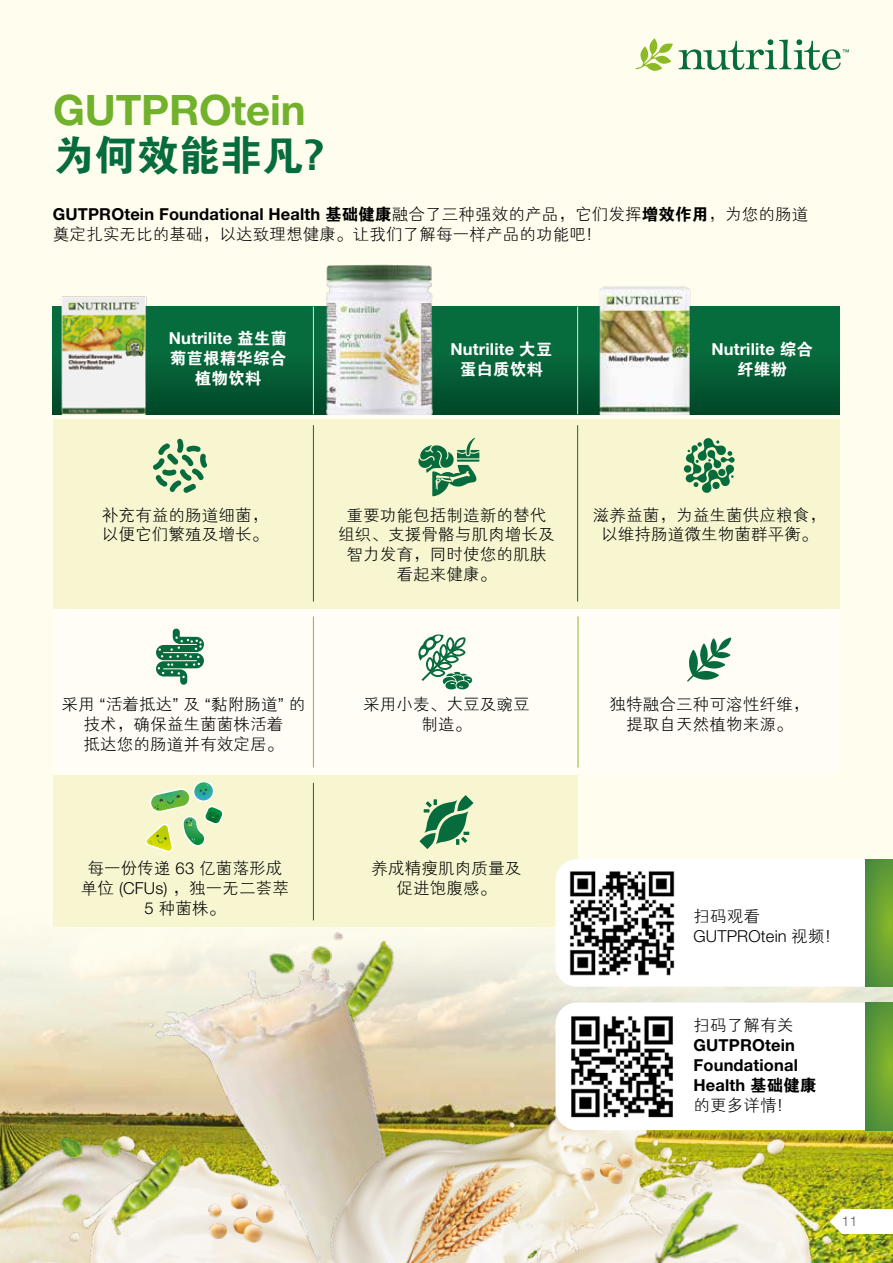
<style>
.page{position:relative;width:893px;height:1263px;background:#fffdee}
.page>*{position:absolute;margin:0;border:0;box-sizing:border-box;transform-origin:0 0}
.t1{font:700 42px "Helvetica Neue LT Std";letter-spacing:-.005em;color:#71b12c}
.t2{font:42px "FZDHTK GBK1 0";letter-spacing:-.005em;color:#066c3e}
.t3{font:16.5px/19.8px "FZXH1 K GBK1 0";letter-spacing:.01em;color:#000;text-align:center}
.t4{font:700 16.5px/19.8px "Helvetica Neue LT Std";letter-spacing:.01em;color:#000}
.t5{font:700 16.5px "Helvetica Neue LT Std";letter-spacing:.01em;color:#fff}
.t6{font:16.5px/19.8px "FZDHTK GBK1 0";letter-spacing:.01em;color:#fff;text-align:center}
.t7{font:300 16.5px "Helvetica Neue LT Std";letter-spacing:.01em;color:#000}
.t8{font:300 13.5px "Helvetica Neue LT Std";color:#575756}
.s1{font-family:"FZDHTK GBK1 0";font-weight:400}
.s2{font-family:"FZXH1 K GBK1 0";font-weight:400}
.s3{font-family:"Helvetica Neue LT Std";font-weight:300}
</style>
<div class="page">
<img style="left:0;top:926px;width:893px;height:337px">
<img style="left:0;top:1004px;width:140px;height:259px">
<img style="left:40px;top:1078px;width:100px;height:185px">
<img style="left:771px;top:1130px;width:88px;height:133px">
<img style="left:140px;top:926px;width:354px;height:337px">
<img style="left:314px;top:974px;width:457px;height:289px">
<div style="left:53px;top:306px;width:787px;height:108px;background:linear-gradient(to bottom,#087544,#024d2b)"></div>
<div style="left:53px;top:419px;width:787px;height:189px;background:#f7f6d1"></div>
<div style="left:53px;top:610px;width:787px;height:164px;background:#fffdf6"></div>
<div style="left:53px;top:775px;width:525px;height:151px;background:#f7f6d1"></div>
<hr style="left:313px;top:425px;width:1px;height:176px;background:#066c3e">
<hr style="left:313px;top:783px;width:1px;height:137px;background:#066c3e">
<hr style="left:313px;top:616px;width:1px;height:151px;background:#8aba24">
<hr style="left:578px;top:616px;width:1px;height:151px;background:#8aba24">
<hr style="left:577px;top:425px;width:1px;height:176px;background:#066c3e">
<svg style="left:636px;top:38px;width:37px;height:33px"></svg>
<svg style="left:679px;top:39px;width:170px;height:31px"></svg>
<img style="left:586px;top:286px;width:116px;height:128px">
<img style="left:314px;top:264px;width:131px;height:150px">
<img style="left:52px;top:296px;width:104px;height:118px">
<hr style="left:313px;top:306px;width:1px;height:108px;background:#e4e2d4">
<hr style="left:577px;top:306px;width:1px;height:108px;background:#e4e2d4">
<svg style="left:418px;top:634px;width:54px;height:56px"></svg>
<svg style="left:686px;top:438px;width:49px;height:55px"></svg>
<svg style="left:156px;top:629px;width:48px;height:56px"></svg>
<svg style="left:419px;top:795px;width:54px;height:54px"></svg>
<svg style="left:153px;top:438px;width:54px;height:55px"></svg>
<svg style="left:687px;top:637px;width:44px;height:44px"></svg>
<svg style="left:145px;top:781px;width:79px;height:71px"></svg>
<svg style="left:418px;top:438px;width:61px;height:58px"></svg>
<img style="left:204px;top:1190px;width:74px;height:54px">
<img style="left:576px;top:1150px;width:60px;height:35px">
<img style="left:384px;top:1151px;width:151px;height:112px">
<img style="left:24px;top:1121px;width:163px;height:124px">
<img style="left:637px;top:1175px;width:106px;height:88px">
<div style="left:555px;top:1002px;width:310px;height:128px;background:#fff"></div>
<div style="left:555px;top:859px;width:310px;height:128px;background:#fff"></div>
<svg style="left:865px;top:1002px;width:28px;height:128px;background:#629c34"></svg>
<svg style="left:865px;top:859px;width:28px;height:128px;background:#629c34"></svg>
<img style="left:564px;top:1008px;width:116px;height:116px">
<img style="left:564px;top:865px;width:116px;height:116px">
<svg style="left:829px;top:1209px;width:64px;height:25px;background:#f6f6e5"></svg>
<h1 class="t1" style="left:53px;top:84px;width:254px">GUTPROtein</h1>
<h1 class="t2" style="left:53px;top:132px;width:273px">为何效能非凡?</h1>
<p class="t4" style="left:53px;top:204px;width:757px">GUTPROtein Foundational Health <span class="s1">基础健康</span><span class="s2">融合了三种强效的产品，它们发挥</span><span class="s1">增效作用</span><span class="s2">，为您的肠道</span></p>
<p class="t3" style="left:53px;top:225px;width:541px">奠定扎实无比的基础，以达致理想健康。让我们了解每一样产品的功能吧!</p>
<p class="t5" style="left:169px;top:328px;width:120px">Nutrilite <span class="s1">益生菌</span></p>
<p class="t6" style="left:170px;top:349px;width:118px">菊苣根精华综合植物饮料</p>
<p class="t5" style="left:451px;top:339px;width:103px">Nutrilite <span class="s1">大豆</span></p>
<p class="t6" style="left:460px;top:360px;width:85px">蛋白质饮料</p>
<p class="t5" style="left:711px;top:339px;width:103px">Nutrilite <span class="s1">综合</span></p>
<p class="t6" style="left:737px;top:360px;width:51px">纤维粉</p>
<p class="t3" style="left:102px;top:505px;width:168px;text-align:left">补充有益的肠道细菌，以便它们繁殖及增长。</p>
<p class="t3" style="left:338px;top:505px;width:218px">重要功能包括制造新的替代组织、支援骨骼与肌肉增长及智力发育，同时使您的肌肤看起来健康。</p>
<p class="t3" style="left:593px;top:505px;width:235px">滋养益菌，为益生菌供应粮食，以维持肠道微生物菌群平衡。</p>
<p class="t3" style="left:61px;top:695px;width:245px">采用 <span class="s3">“</span>活着抵达<span class="s3">”</span> 及 <span class="s3">“</span>黏附肠道<span class="s3">”</span> 的技术，确保益生菌菌株活着<br>抵达您的肠道并有效定居。</p>
<p class="t3" style="left:363px;top:695px;width:168px">采用小麦、大豆及豌豆制造。</p>
<p class="t3" style="left:609px;top:695px;width:201px">独特融合三种可溶性纤维，提取自天然植物来源。</p>
<p class="t3" style="left:81px;top:859px;width:209px">每一份传递 <span class="s3">63</span> 亿菌落形成单位 <span class="s3">(CFUs)</span> ，独一无二荟萃<br><span class="s3">5</span> 种菌株。</p>
<p class="t3" style="left:372px;top:859px;width:151px">养成精瘦肌肉质量及促进饱腹感。</p>
<p class="t3" style="left:693px;top:906px;width:68px">扫码观看</p>
<p class="t7" style="left:693px;top:925px;width:139px">GUTPROtein <span class="s2">视频!</span></p>
<p class="t3" style="left:693px;top:1016px;width:101px">扫码了解有关</p>
<p class="t4" style="left:693px;top:1035px;width:125px">GUTPROtein<br>Foundational<br>Health <span class="s1">基础健康</span></p>
<p class="t3" style="left:693px;top:1095px;width:91px">的更多详情!</p>
<p class="t8" style="left:842px;top:1213px;width:17px">11</p>
</div>
